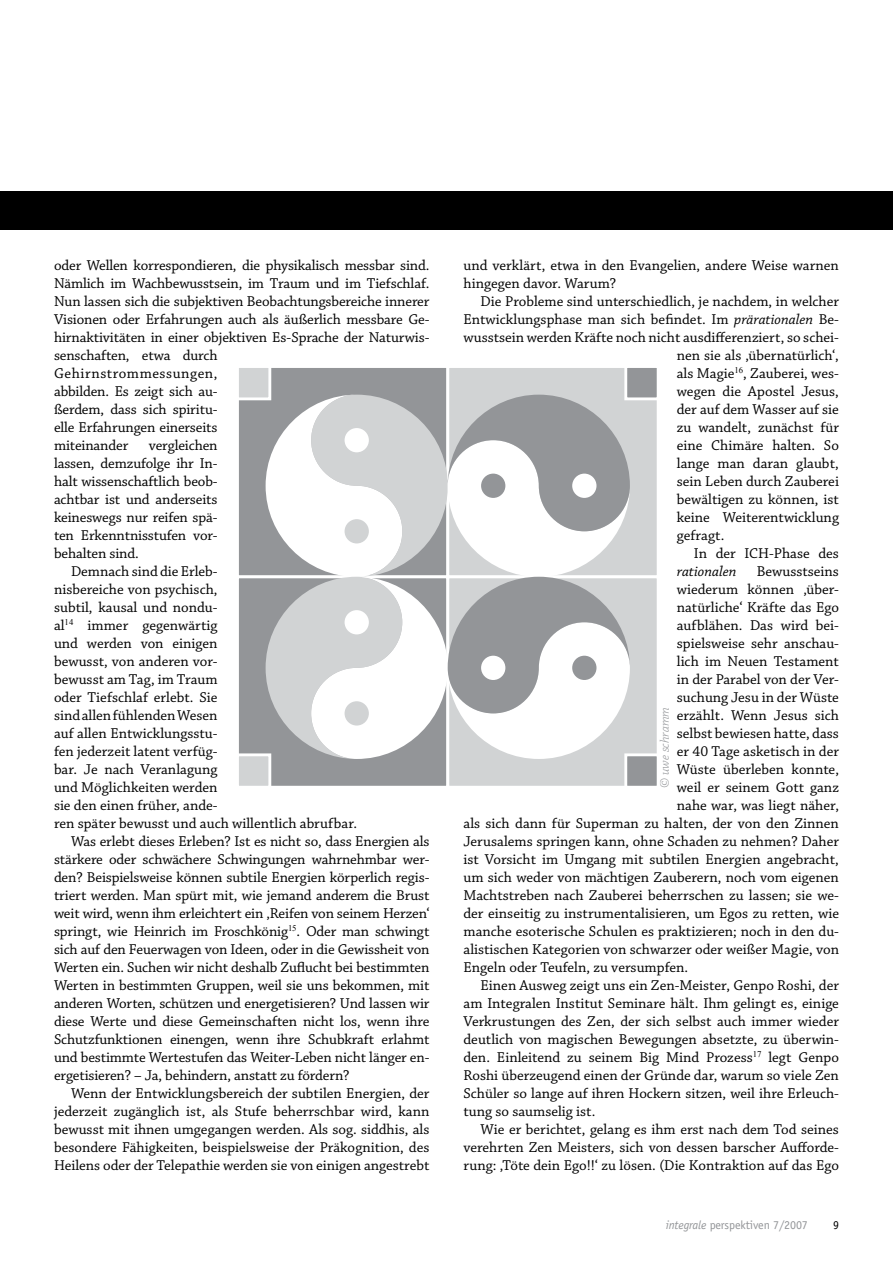
<style>
.page{position:relative;width:893px;height:1263px;background:#fff}
.page>*{position:absolute;margin:0;border:0;box-sizing:border-box;transform-origin:0 0}
.t1{font:15px/18px "Chaparral Pro";color:#000}
.t2{font:italic 15px "Chaparral Pro";color:#000}
.t3{font:italic 300 13.5px "Chaparral Pro";color:#939598}
.t4{font:12px "Officina Sans";letter-spacing:-.01em;color:#939598}
.t5{font:12px "Officina Sans";color:#000}
.s1{font-style:italic}
</style>
<div class="page">
<div style="left:0;top:191px;width:893px;height:39px;background:#000"></div>
<div style="left:237px;top:366px;width:211px;height:211px;background:#939598"></div>
<div style="left:236px;top:365px;width:213px;height:213px;border:3px solid #fff"></div>
<div style="left:448px;top:366px;width:210px;height:211px;background:#d1d3d4"></div>
<div style="left:446px;top:365px;width:214px;height:213px;border:3px solid #fff"></div>
<div style="left:237px;top:577px;width:211px;height:210px;background:#939598"></div>
<div style="left:236px;top:575px;width:213px;height:214px;border:3px solid #fff"></div>
<div style="left:448px;top:577px;width:210px;height:210px;background:#d1d3d4"></div>
<div style="left:446px;top:575px;width:214px;height:214px;border:3px solid #fff"></div>
<svg style="left:266px;top:395px;width:364px;height:364px"></svg>
<div style="left:481px;top:656px;width:24px;height:24px;background:#fff;border-radius:50%"></div>
<div style="left:572px;top:656px;width:24px;height:24px;background:#939598;border-radius:50%"></div>
<div style="left:236px;top:365px;width:35px;height:35px;background:#d1d3d4;border:3px solid #fff"></div>
<div style="left:624px;top:365px;width:36px;height:35px;background:#939598;border:3px solid #fff"></div>
<div style="left:236px;top:753px;width:35px;height:36px;background:#d1d3d4;border:3px solid #fff"></div>
<div style="left:624px;top:753px;width:36px;height:36px;background:#939598;border:3px solid #fff"></div>
<p class="t1" style="left:54px;top:257px;width:377px">oder Wellen korrespondieren, die physikalisch messbar sind.<br>Nämlich im Wachbewusstsein, im Traum und im Tiefschlaf.<br>Nun lassen sich die subjektiven Beobachtungsbereiche innerer Visionen oder Erfahrungen auch als äußerlich messbare Ge&shy;hirnaktivitäten in einer objektiven Es-Sprache der Naturwis&shy;senschaften, etwa durch<br>Gehirnstrommessungen,<br>abbilden. Es zeigt sich au-<br>ßerdem, dass sich spiritu-<br>elle Erfahrungen einerseits<br>miteinander</p>
<p class="t1" style="left:54px;top:437px;width:165px;text-align:justify;text-indent:95px">vergleichen lassen, demzufolge ihr In&shy;halt wissenschaftlich beob&shy;achtbar ist und anderseits keineswegs nur reifen spä&shy;ten Erkenntnisstufen vor&shy;behalten sind.</p>
<p class="t1" style="left:71px;top:563px;width:148px">Demnach sind die Erleb-</p>
<p class="t1" style="left:54px;top:581px;width:165px">nisbereiche von psychisch,</p>
<p class="t1" style="left:54px;top:599px;width:165px">subtil, kausal und nondu-</p>
<p class="t1" style="left:54px;top:617px;width:165px">al<sup>14</sup> immer gegenwärtig</p>
<p class="t1" style="left:54px;top:635px;width:165px">und werden von einigen</p>
<p class="t1" style="left:54px;top:653px;width:165px">bewusst, von anderen vor-</p>
<p class="t1" style="left:54px;top:671px;width:165px">bewusst am Tag, im Traum</p>
<p class="t1" style="left:54px;top:689px;width:165px">oder Tiefschlaf erlebt. Sie</p>
<p class="t1" style="left:54px;top:707px;width:165px">sind allen fühlenden Wesen</p>
<p class="t1" style="left:54px;top:725px;width:165px">auf allen Entwicklungsstu-</p>
<p class="t1" style="left:54px;top:743px;width:165px">fen jederzeit latent verfüg-</p>
<p class="t1" style="left:54px;top:761px;width:165px">bar. Je nach Veranlagung</p>
<p class="t1" style="left:54px;top:779px;width:165px">und Möglichkeiten werden</p>
<p class="t1" style="left:54px;top:797px;width:165px">sie den einen früher, ande-</p>
<p class="t1" style="left:54px;top:815px;width:305px">ren später bewusst und auch willentlich abrufbar.</p>
<p class="t1" style="left:71px;top:833px;width:360px">Was erlebt dieses Erleben? Ist es nicht so, dass Energien als</p>
<p class="t1" style="left:54px;top:851px;width:377px">stärkere oder schwächere Schwingungen wahrnehmbar wer-</p>
<p class="t1" style="left:54px;top:869px;width:377px">den? Beispielsweise können subtile Energien körperlich regis-</p>
<p class="t1" style="left:54px;top:887px;width:377px">triert werden. Man spürt mit, wie jemand anderem die Brust</p>
<p class="t1" style="left:54px;top:905px;width:377px">weit wird, wenn ihm erleichtert ein ‚Reifen von seinem Herzen‘</p>
<p class="t1" style="left:54px;top:923px;width:377px">springt, wie Heinrich im Froschkönig<sup>15</sup>. Oder man schwingt</p>
<p class="t1" style="left:54px;top:941px;width:377px">sich auf den Feuerwagen von Ideen, oder in die Gewissheit von</p>
<p class="t1" style="left:54px;top:959px;width:377px">Werten ein. Suchen wir nicht deshalb Zuflucht bei bestimmten</p>
<p class="t1" style="left:54px;top:977px;width:377px">Werten in bestimmten Gruppen, weil sie uns bekommen, mit</p>
<p class="t1" style="left:54px;top:995px;width:377px">anderen Worten, schützen und energetisieren? Und lassen wir</p>
<p class="t1" style="left:54px;top:1013px;width:377px">diese Werte und diese Gemeinschaften nicht los, wenn ihre</p>
<p class="t1" style="left:54px;top:1031px;width:377px">Schutzfunktionen einengen, wenn ihre Schubkraft erlahmt</p>
<p class="t1" style="left:54px;top:1049px;width:377px">und bestimmte Wertestufen das Weiter-Leben nicht länger en-</p>
<p class="t1" style="left:54px;top:1067px;width:297px">ergetisieren? – Ja, behindern, anstatt zu fördern?</p>
<p class="t1" style="left:71px;top:1085px;width:360px">Wenn der Entwicklungsbereich der subtilen Energien, der</p>
<p class="t1" style="left:54px;top:1103px;width:377px">jederzeit zugänglich ist, als Stufe beherrschbar wird, kann</p>
<p class="t1" style="left:54px;top:1121px;width:377px">bewusst mit ihnen umgegangen werden. Als sog. siddhis, als</p>
<p class="t1" style="left:54px;top:1139px;width:377px">besondere Fähigkeiten, beispielsweise der Präkognition, des</p>
<p class="t1" style="left:54px;top:1157px;width:377px">Heilens oder der Telepathie werden sie von einigen angestrebt</p>
<p class="t1" style="left:463px;top:257px;width:377px">und verklärt, etwa in den Evangelien, andere Weise warnen hingegen davor. Warum?</p>
<p class="t1" style="left:480px;top:293px;width:360px">Die Probleme sind unterschiedlich, je nachdem, in welcher</p>
<p class="t1" style="left:463px;top:311px;width:377px">Entwicklungsphase man sich befindet. Im <span class="s1">prärationalen</span> Be-</p>
<p class="t1" style="left:463px;top:329px;width:377px">wusstsein werden Kräfte noch nicht ausdifferenziert, so schei-</p>
<p class="t1" style="left:677px;top:347px;width:164px">nen sie als ‚übernatürlich‘,</p>
<p class="t1" style="left:677px;top:365px;width:164px">als Magie<sup>16</sup>, Zauberei, wes-</p>
<p class="t1" style="left:677px;top:383px;width:164px">wegen die Apostel Jesus,</p>
<p class="t1" style="left:677px;top:401px;width:164px">der auf dem Wasser auf sie</p>
<p class="t1" style="left:677px;top:419px;width:164px">zu wandelt, zunächst für</p>
<p class="t1" style="left:677px;top:437px;width:164px">eine Chimäre halten. So</p>
<p class="t1" style="left:677px;top:455px;width:164px">lange man daran glaubt,</p>
<p class="t1" style="left:677px;top:473px;width:164px">sein Leben durch Zauberei</p>
<p class="t1" style="left:677px;top:491px;width:164px">bewältigen zu können, ist</p>
<p class="t1" style="left:677px;top:509px;width:164px">keine Weiterentwicklung</p>
<p class="t1" style="left:677px;top:527px;width:49px">gefragt.</p>
<p class="t1" style="left:694px;top:545px;width:147px">In der ICH-Phase des</p>
<p class="t2" style="left:677px;top:563px;width:61px">rationalen</p>
<p class="t1" style="left:757px;top:563px;width:84px">Bewusstseins</p>
<p class="t1" style="left:677px;top:581px;width:164px">wiederum können ‚über-</p>
<p class="t1" style="left:677px;top:599px;width:164px">natürliche‘ Kräfte das Ego</p>
<p class="t1" style="left:677px;top:617px;width:164px">aufblähen. Das wird bei-</p>
<p class="t1" style="left:677px;top:635px;width:164px">spielsweise sehr anschau-</p>
<p class="t1" style="left:677px;top:653px;width:164px">lich im Neuen Testament</p>
<p class="t1" style="left:677px;top:671px;width:164px">in der Parabel von der Ver-</p>
<p class="t1" style="left:677px;top:689px;width:164px">suchung Jesu in der Wüste</p>
<p class="t1" style="left:677px;top:707px;width:164px">erzählt. Wenn Jesus sich</p>
<p class="t1" style="left:677px;top:725px;width:164px">selbst bewiesen hatte, dass</p>
<p class="t1" style="left:677px;top:743px;width:164px">er 40 Tage asketisch in der</p>
<p class="t1" style="left:677px;top:761px;width:164px">Wüste überleben konnte,</p>
<p class="t1" style="left:677px;top:779px;width:164px">weil er seinem Gott ganz</p>
<p class="t1" style="left:677px;top:797px;width:164px">nahe war, was liegt näher,</p>
<p class="t1" style="left:463px;top:815px;width:377px">als sich dann für Superman zu halten, der von den Zinnen</p>
<p class="t1" style="left:463px;top:833px;width:377px">Jerusalems springen kann, ohne Schaden zu nehmen? Daher</p>
<p class="t1" style="left:463px;top:851px;width:377px">ist Vorsicht im Umgang mit subtilen Energien angebracht,</p>
<p class="t1" style="left:463px;top:869px;width:377px">um sich weder von mächtigen Zauberern, noch vom eigenen</p>
<p class="t1" style="left:463px;top:887px;width:377px">Machtstreben nach Zauberei beherrschen zu lassen; sie we-</p>
<p class="t1" style="left:463px;top:905px;width:377px">der einseitig zu instrumentalisieren, um Egos zu retten, wie</p>
<p class="t1" style="left:463px;top:923px;width:377px">manche esoterische Schulen es praktizieren; noch in den du-</p>
<p class="t1" style="left:463px;top:941px;width:377px">alistischen Kategorien von schwarzer oder weißer Magie, von</p>
<p class="t1" style="left:463px;top:959px;width:226px">Engeln oder Teufeln, zu versumpfen.</p>
<p class="t1" style="left:480px;top:977px;width:360px">Einen Ausweg zeigt uns ein Zen-Meister, Genpo Roshi, der</p>
<p class="t1" style="left:463px;top:995px;width:377px">am Integralen Institut Seminare hält. Ihm gelingt es, einige</p>
<p class="t1" style="left:463px;top:1013px;width:377px">Verkrustungen des Zen, der sich selbst auch immer wieder</p>
<p class="t1" style="left:463px;top:1031px;width:377px">deutlich von magischen Bewegungen absetzte, zu überwin-</p>
<p class="t1" style="left:463px;top:1049px;width:377px">den. Einleitend zu seinem Big Mind Prozess<sup>17</sup> legt Genpo</p>
<p class="t1" style="left:463px;top:1067px;width:377px">Roshi überzeugend einen der Gründe dar, warum so viele Zen</p>
<p class="t1" style="left:463px;top:1085px;width:377px">Schüler so lange auf ihren Hockern sitzen, weil ihre Erleuch-</p>
<p class="t1" style="left:463px;top:1103px;width:133px">tung so saumselig ist.</p>
<p class="t1" style="left:480px;top:1121px;width:360px">Wie er berichtet, gelang es ihm erst nach dem Tod seines</p>
<p class="t1" style="left:463px;top:1139px;width:377px">verehrten Zen Meisters, sich von dessen barscher Aufforde-</p>
<p class="t1" style="left:463px;top:1157px;width:377px">rung: ‚Töte dein Ego!!‘ zu lösen. (Die Kontraktion auf das Ego</p>
<p class="t3" style="left:657px;top:788px;width:83px;rotate:-90deg">© uwe schramm</p>
<p class="t4" style="left:666px;top:1218px;width:144px"><span class="s1">integrale</span> perspektiven 7/2007</p>
<p class="t5" style="left:833px;top:1218px;width:7px">9</p>
</div>
